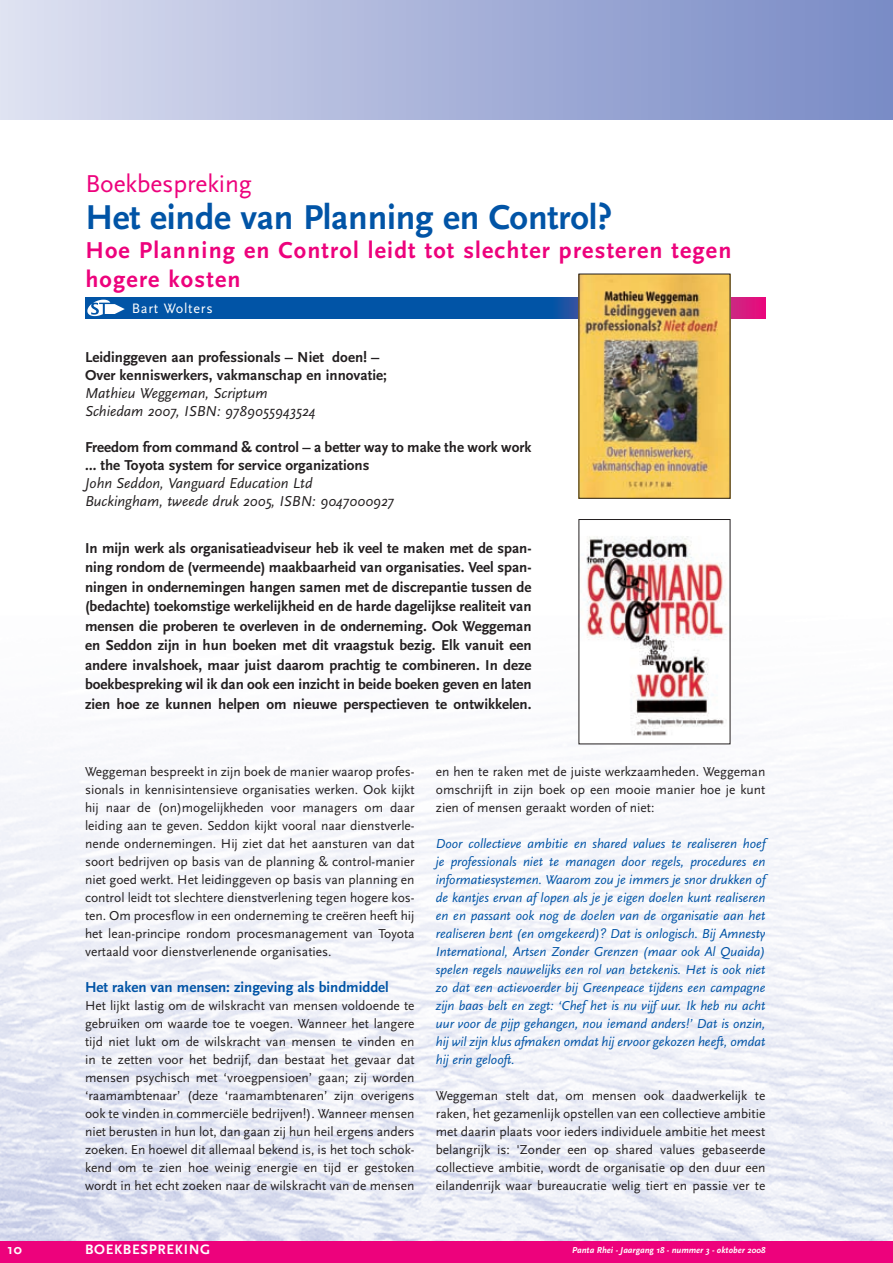
<style>
.page{position:relative;width:893px;height:1263px;background:#fff}
.page>*{position:absolute;margin:0;border:0;box-sizing:border-box;transform-origin:0 0}
.t1{font:700 36px "Scala Sans";letter-spacing:-.005em;color:#0154a6}
.t2{font:25.5px "Scala Sans";letter-spacing:-.005em;color:#ed027c}
.t3{font:700 24px/28.8px "Scala Sans";letter-spacing:.05em;color:#ed027c}
.t4{font:700 15px/19.5px "Scala Sans";color:#231f20}
.t5{font:italic 15px/18px "Scala Sans";color:#231f20}
.t6{font:700 15px "Scala Sans";color:#0154a6}
.t7{font:700 14.25px "Scala Sans";letter-spacing:.05em;color:#fff}
.t8{font:14.25px "Scala Sans";letter-spacing:.05em;color:#fff}
.t9{font:13.5px/18px "Scala Sans";color:#231f20;text-align:justify}
.t10{font:italic 13.5px/18px "Scala Sans";color:#0154a6;text-align:justify}
.t11{font:italic 700 9px "Scala Sans";color:#fff}
</style>
<div class="page">
<img style="left:0;top:603px;width:893px;height:639px">
<div style="left:0;top:1242px;width:893px;height:21px;background:#ed027c"></div>
<div style="left:0;top:0;width:893px;height:119px;background:linear-gradient(to right,#dde0f0,#7789c5)"></div>
<div style="left:85px;top:297px;width:680px;height:22px;background:#0154a6"></div>
<svg style="left:87px;top:300px;width:38px;height:16px"></svg>
<svg style="left:558px;top:297px;width:207px;height:22px"></svg>
<img style="left:580px;top:276px;width:148px;height:221px">
<img style="left:580px;top:536px;width:148px;height:206px">
<h2 class="t2" style="left:85px;top:169px;width:168px">Boekbespreking</h2>
<h1 class="t1" style="left:85px;top:198px;width:528px">Het einde van Planning en Control?</h1>
<h3 class="t3" style="left:85px;top:236px;width:648px">Hoe Planning en Control leidt tot slechter presteren tegen hogere kosten</h3>
<p class="t8" style="left:132px;top:300px;width:82px">Bart Wolters</p>
<p class="t4" style="left:85px;top:348px;width:303px;line-height:18px">Leidinggeven aan professionals – N iet doen! –<br>Over kenniswerkers, vakmanschap en innovatie;</p>
<p class="t5" style="left:85px;top:384px;width:232px">Mathieu Weggeman, Scriptum<br>Schiedam 2007, ISBN: 9789055943524</p>
<p class="t4" style="left:85px;top:438px;width:448px;line-height:18px">Freedom from command &amp; control – a better way to make the work work … the Toyota system for service organizations</p>
<p class="t5" style="left:85px;top:474px;width:310px">John Seddon, Vanguard Education Ltd<br>Buckingham, tweede druk 2005, ISBN: 9047000927</p>
<p class="t4" style="left:85px;top:538px;width:448px;text-align:justify">I n mijn werk als organisatieadviseur heb ik veel te maken met de span&shy;ning rondom de (vermeende) maakbaarheid van organisaties. Veel span&shy;ningen in ondernemingen hangen samen met de discrepantie tussen de (bedachte) toekomstige werkelijkheid en de harde dagelijkse realiteit van mensen die proberen te overleven in de onderneming. Ook Weggeman en Seddon zijn in hun boeken met dit vraagstuk bezig. Elk vanuit een andere invalshoek, maar juist daarom prachtig te combineren. I n deze boekbespreking wil ik dan ook een inzicht in beide boeken geven en laten zien hoe ze kunnen helpen om nieuwe perspectieven te ontwikkelen.</p>
<p class="t9" style="left:85px;top:762px;width:331px">Weggeman bespreekt in zijn boek de manier waarop profes&shy;sionals in kennisintensieve organisaties werken. Ook kijkt hij naar de (on)mogelijkheden voor managers om daar leiding aan te geven. Seddon kijkt vooral naar dienstverle&shy;nende ondernemingen. Hij ziet dat het aansturen van dat soort bedrijven op basis van de planning &amp; control-manier niet goed werkt. Het leidinggeven op basis van planning en control leidt tot slechtere dienstverlening tegen hogere kos&shy;ten. Om procesflow in een onderneming te creëren heeft hij het lean-principe rondom procesmanagement van Toyota vertaald voor dienstverlenende organisaties.</p>
<p class="t6" style="left:85px;top:979px;width:305px">Het raken van mensen: zingeving als bindmiddel</p>
<p class="t9" style="left:85px;top:996px;width:331px">Het lijkt lastig om de wilskracht van mensen voldoende te gebruiken om waarde toe te voegen. Wanneer het langere tijd niet lukt om de wilskracht van mensen te vinden en in te zetten voor het bedrijf, dan bestaat het gevaar dat mensen psychisch met ‘vroegpensioen’ gaan; zij worden ‘raamambtenaar’ (deze ‘raamambtenaren’ zijn overigens ook te vinden in commerciële bedrijven!). Wanneer mensen niet berusten in hun lot, dan gaan zij hun heil ergens anders zoeken. En hoewel dit allemaal bekend is, is het toch schok&shy;kend om te zien hoe weinig energie en tijd er gestoken wordt in het echt zoeken naar de wilskracht van de mensen</p>
<p class="t9" style="left:436px;top:762px;width:331px">en hen te raken met de juiste werkzaamheden. Weggeman omschrijft in zijn boek op een mooie manier hoe je kunt zien of mensen geraakt worden of niet:</p>
<p class="t10" style="left:436px;top:834px;width:331px">Door collectieve ambitie en shared values te realiseren hoef je professionals niet te managen door regels, procedures en informatiesystemen. Waarom zou je immers je snor drukken of de kantjes ervan af lopen als je je eigen doelen kunt realiseren en en passant ook nog de doelen van de organisatie aan het realiseren bent (en omgekeerd)? Dat is onlogisch. Bij Amnesty International, Artsen Zonder Grenzen (maar ook Al Quaida) spelen regels nauwelijks een rol van betekenis. Het is ook niet zo dat een actievoerder bij Greenpeace tijdens een campagne zijn baas belt en zegt: ‘Chef het is nu vijf uur. Ik heb nu acht uur voor de pijp gehangen, nou iemand anders!’ Dat is onzin, hij wil zijn klus afmaken omdat hij ervoor gekozen heeft, omdat hij erin gelooft.</p>
<p class="t9" style="left:436px;top:1086px;width:331px">Weggeman stelt dat, om mensen ook daadwerkelijk te raken, het gezamenlijk opstellen van een collectieve ambitie met daarin plaats voor ieders individuele ambitie het meest belangrijk is: 'Zonder een op shared values gebaseerde collectieve ambitie, wordt de organisatie op den duur een eilandenrijk waar bureaucratie welig tiert en passie ver te</p>
<p class="t7" style="left:8px;top:1241px;width:16px">10</p>
<p class="t7" style="left:85px;top:1241px;width:127px">Boekbespreking</p>
<p class="t11" style="left:572px;top:1245px;width:195px">Panta Rhei - Jaargang 18 - nummer 3 - oktober 2008</p>
</div>
